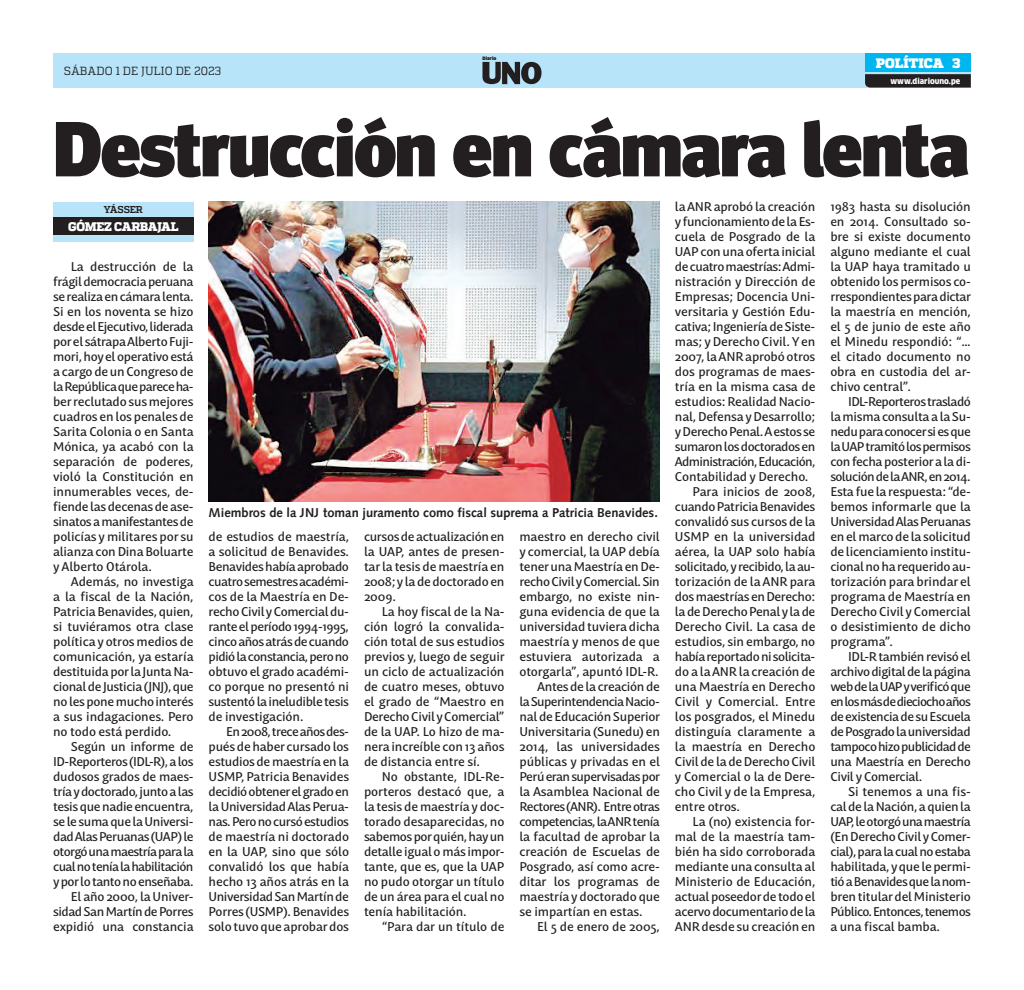
<style>
.page{position:relative;width:1024px;height:990px;background:#fff}
.page>*{position:absolute;margin:0;border:0;box-sizing:border-box;transform-origin:0 0}
.TITULAR{font:900 78px "Meta Head OT";letter-spacing:-.015em;color:#231f20}
.t1{font:900 13.75px "Quadon";letter-spacing:.01em;color:#fff}
.t2{font:700 12.88px "Syntax";color:#231f20}
.TEXTO_NOTA{font:500 12.5px/15px "Mastro Sans";letter-spacing:-.015em;color:#231f20;text-align:justify}
.CARGO_CREDITO{font:800 12.5px "Quadon";letter-spacing:-.03em;color:#fff}
.t3{font:11.75px "Quadon";color:#231f20;scale:.95 1}
.NOMBRE_CREDITO{font:700 10px "Quadon";letter-spacing:-.025em;color:#231f20}
.t4{font:900 7.88px "Clan Pro";color:#fff;scale:.95 1}
.t5{font:900 4.62px "Clan Pro";letter-spacing:-.01em;color:#231f20}
</style>
<div class="page">
<img style="left:209px;top:202px;width:451px;height:300px">
<div style="left:53px;top:53px;width:918px;height:35px;background:#b7e4f9"></div>
<div style="left:865px;top:53px;width:106px;height:19px;background:#00b6f0"></div>
<svg style="left:865px;top:74px;width:106px;height:14px"></svg>
<svg style="left:482px;top:62px;width:59px;height:22px"></svg>
<div style="left:53px;top:202px;width:141px;height:39px;background:#b7e4f9"></div>
<div style="left:53px;top:217px;width:141px;height:18px;background:#231f20"></div>
<p class="t3" style="left:64px;top:64px;width:167px">SÁBADO 1 DE JULIO DE 2023</p>
<p class="t5" style="left:482px;top:56px;width:15px">Diario</p>
<p class="t1" style="left:875px;top:55px;width:70px">POLÍTICA</p>
<p class="t1" style="left:952px;top:55px;width:9px">3</p>
<p class="t4" style="left:890px;top:76px;width:75px">www.diariouno.pe</p>
<p class="TITULAR" style="left:53px;top:103px;width:917px">Destrucción en cámara lenta</p>
<p class="NOMBRE_CREDITO" style="left:104px;top:204px;width:40px">YÁSSER</p>
<p class="CARGO_CREDITO" style="left:68px;top:219px;width:112px">GÓMEZ CARBAJAL</p>
<p class="TEXTO_NOTA" style="left:53px;top:258px;width:142px;text-indent:18px">La destrucción de la frágil democracia peruana se realiza en cámara lenta.<br>Si en los noventa se hizo desde el Ejecutivo, liderada por el sátrapa Alberto Fuji&shy;mori, hoy el operativo está a cargo de un Congreso de la República que parece ha&shy;ber reclutado sus mejores cuadros en los penales de Sarita Colonia o en Santa Mónica, ya acabó con la separación de poderes, violó la Constitución en innumerables veces, de&shy;fiende las decenas de ase&shy;sinatos a manifestantes de policías y militares por su alianza con Dina Boluarte y Alberto Otárola.</p>
<p class="TEXTO_NOTA" style="left:53px;top:573px;width:142px;text-indent:18px">Además, no investiga a la fiscal de la Nación, Patricia Benavides, quien, si tuviéramos otra clase política y otros medios de comunicación, ya estaría destituida por la Junta Na&shy;cional de Justicia (JNJ), que no les pone mucho interés a sus indagaciones. Pero no todo está perdido.</p>
<p class="TEXTO_NOTA" style="left:53px;top:738px;width:142px;text-indent:18px">Según un informe de ID-Reporteros (IDL-R), a los dudosos grados de maes&shy;tría y doctorado, junto a las tesis que nadie encuentra, se le suma que la Universi&shy;dad Alas Peruanas (UAP) le otorgó una maestría para la cual no tenía la habilitación y por lo tanto no enseñaba.</p>
<p class="TEXTO_NOTA" style="left:53px;top:888px;width:142px;text-indent:18px">El año 2000, la Univer&shy;sidad San Martín de Porres expidió una constancia</p>
<p class="t2" style="left:209px;top:505px;width:451px">Miembros de la JNJ toman juramento como fiscal suprema a Patricia Benavides.</p>
<p class="TEXTO_NOTA" style="left:209px;top:528px;width:142px">de estudios de maestría, a solicitud de Benavides.<br>Benavides había aprobado cuatro semestres académi&shy;cos de la Maestría en De&shy;recho Civil y Comercial du&shy;rante el período 1994-1995, cinco años atrás de cuando pidió la constancia, pero no obtuvo el grado académi&shy;co porque no presentó ni sustentó la ineludible tesis de investigación.</p>
<p class="TEXTO_NOTA" style="left:209px;top:723px;width:142px;text-indent:18px">En 2008, trece años des&shy;pués de haber cursado los estudios de maestría en la USMP, Patricia Benavides decidió obtener el grado en la Universidad Alas Perua&shy;nas. Pero no cursó estudios de maestría ni doctorado en la UAP, sino que sólo convalidó los que había hecho 13 años atrás en la Universidad San Martín de Porres (USMP). Benavides solo tuvo que aprobar dos</p>
<p class="TEXTO_NOTA" style="left:364px;top:528px;width:142px">cursos de actualización en la UAP, antes de presen&shy;tar la tesis de maestría en 2008; y la de doctorado en 2009.</p>
<p class="TEXTO_NOTA" style="left:364px;top:603px;width:142px;text-indent:18px">La hoy fiscal de la Na&shy;ción logró la convalida&shy;ción total de sus estudios previos y, luego de seguir un ciclo de actualización de cuatro meses, obtuvo el grado de “Maestro en Derecho Civil y Comercial” de la UAP. Lo hizo de ma&shy;nera increíble con 13 años de distancia entre sí.</p>
<p class="TEXTO_NOTA" style="left:364px;top:768px;width:142px;text-indent:18px">No obstante, IDL-Re&shy;porteros destacó que, a la tesis de maestría y doc&shy;torado desaparecidas, no sabemos por quién, hay un detalle igual o más impor&shy;tante, que es, que la UAP no pudo otorgar un título de un área para el cual no tenía habilitación.</p>
<p class="TEXTO_NOTA" style="left:382px;top:918px;width:124px">“Para dar un título de</p>
<p class="TEXTO_NOTA" style="left:519px;top:528px;width:142px">maestro en derecho civil y comercial, la UAP debía tener una Maestría en De&shy;recho Civil y Comercial. Sin embargo, no existe nin&shy;guna evidencia de que la universidad tuviera dicha maestría y menos de que estuviera autorizada a otorgarla”, apuntó IDL-R.</p>
<p class="TEXTO_NOTA" style="left:519px;top:678px;width:142px;text-indent:18px">Antes de la creación de la Superintendencia Nacio&shy;nal de Educación Superior Universitaria (Sunedu) en 2014, las universidades públicas y privadas en el Perú eran supervisadas por la Asamblea Nacional de Rectores (ANR). Entre otras competencias, la ANR tenía la facultad de aprobar la creación de Escuelas de Posgrado, así como acre&shy;ditar los programas de maestría y doctorado que se impartían en estas.</p>
<p class="TEXTO_NOTA" style="left:537px;top:918px;width:124px">El 5 de enero de 2005,</p>
<p class="TEXTO_NOTA" style="left:675px;top:198px;width:142px">la ANR aprobó la creación y funcionamiento de la Es&shy;cuela de Posgrado de la UAP con una oferta inicial de cuatro maestrías: Admi&shy;nistración y Dirección de Empresas; Docencia Uni&shy;versitaria y Gestión Edu&shy;cativa; Ingeniería de Siste&shy;mas; y Derecho Civil. Y en 2007, la ANR aprobó otros dos programas de maes&shy;tría en la misma casa de estudios: Realidad Nacio&shy;nal, Defensa y Desarrollo; y Derecho Penal. A estos se sumaron los doctorados en Administración, Educación, Contabilidad y Derecho.</p>
<p class="TEXTO_NOTA" style="left:675px;top:483px;width:142px;text-indent:18px">Para inicios de 2008, cuando Patricia Benavides convalidó sus cursos de la USMP en la universidad aérea, la UAP solo había solicitado, y recibido, la au&shy;torización de la ANR para dos maestrías en Derecho: la de Derecho Penal y la de Derecho Civil. La casa de estudios, sin embargo, no había reportado ni solicita&shy;do a la ANR la creación de una Maestría en Derecho Civil y Comercial. Entre los posgrados, el Minedu distinguía claramente a la maestría en Derecho Civil de la de Derecho Civil y Comercial o la de Dere&shy;cho Civil y de la Empresa, entre otros.</p>
<p class="TEXTO_NOTA" style="left:675px;top:813px;width:142px;text-indent:18px">La (no) existencia for&shy;mal de la maestría tam&shy;bién ha sido corroborada mediante una consulta al Ministerio de Educación, actual poseedor de todo el acervo documentario de la ANR desde su creación en</p>
<p class="TEXTO_NOTA" style="left:830px;top:198px;width:142px">1983 hasta su disolución en 2014. Consultado so&shy;bre si existe documento alguno mediante el cual la UAP haya tramitado u obtenido los permisos co&shy;rrespondientes para dictar la maestría en mención, el 5 de junio de este año el Minedu respondió: “… el citado documento no obra en custodia del ar&shy;chivo central”.</p>
<p class="TEXTO_NOTA" style="left:830px;top:393px;width:142px;text-indent:18px">IDL-Reporteros trasladó la misma consulta a la Su&shy;nedu para conocer si es que la UAP tramitó los permisos con fecha posterior a la di&shy;solución de la ANR, en 2014.<br>Esta fue la respuesta: “de&shy;bemos informarle que la Universidad Alas Peruanas en el marco de la solicitud de licenciamiento institu&shy;cional no ha requerido au&shy;torización para brindar el programa de Maestría en Derecho Civil y Comercial o desistimiento de dicho programa”.</p>
<p class="TEXTO_NOTA" style="left:830px;top:648px;width:142px;text-indent:18px">IDL-R también revisó el archivo digital de la página web de la UAP y verificó que en los más de dieciocho años de existencia de su Escuela de Posgrado la universidad tampoco hizo publicidad de una Maestría en Derecho Civil y Comercial.</p>
<p class="TEXTO_NOTA" style="left:830px;top:783px;width:142px;text-indent:18px">Si tenemos a una fis&shy;cal de la Nación, a quien la UAP, le otorgó una maestría (En Derecho Civil y Comer&shy;cial), para la cual no estaba habilitada, y que le permi&shy;tió a Benavides que la nom&shy;bren titular del Ministerio Público. Entonces, tenemos a una fiscal bamba.</p>
</div>
